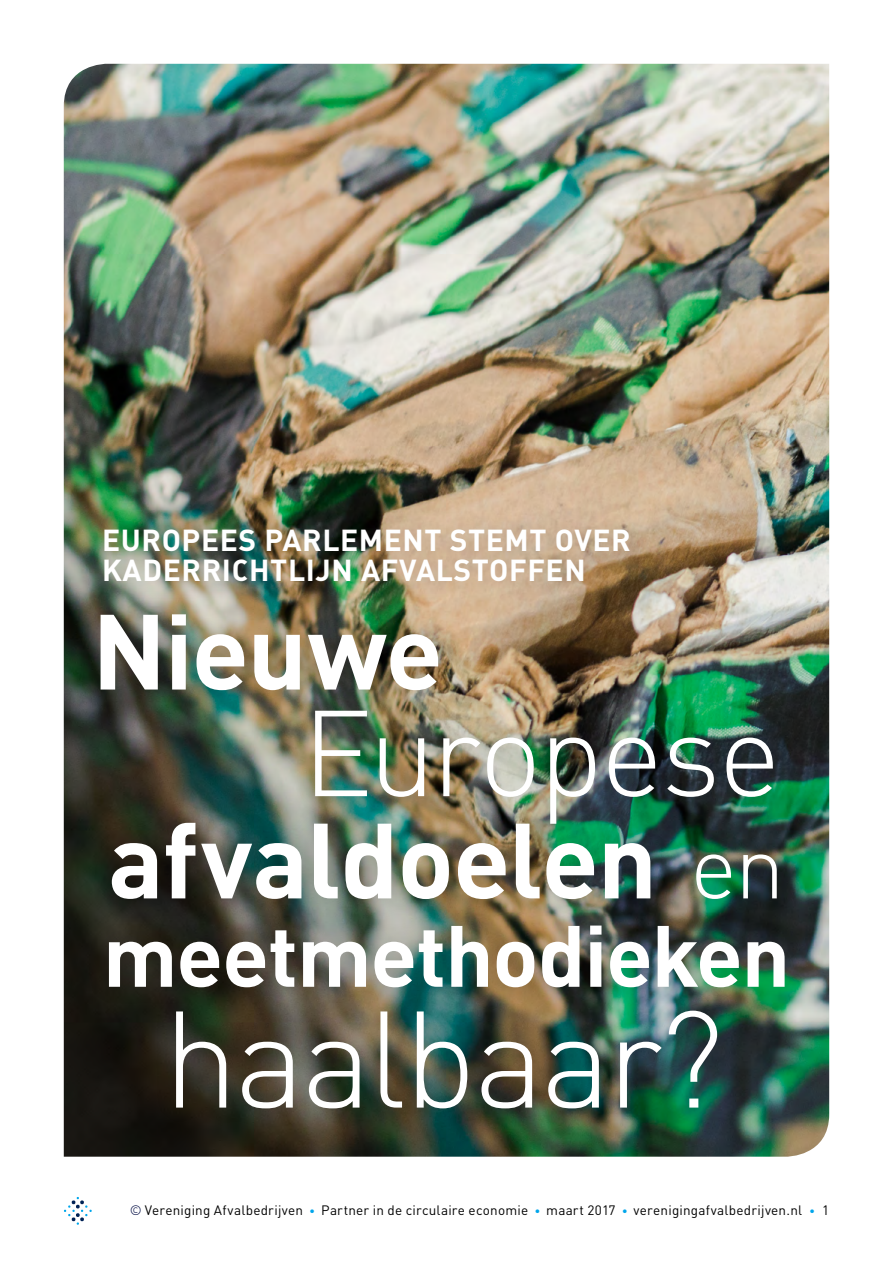
<style>
.page{position:relative;width:893px;height:1263px;background:#fff}
.page>*{position:absolute;margin:0;border:0;box-sizing:border-box;transform-origin:0 0}
.t1{font:300 135px "DIN";letter-spacing:-.03em;color:#fff}
.t2{font:300 120px "DIN";letter-spacing:-.025em;color:#fff}
.t3{font:700 105px "DIN";letter-spacing:-.015em;color:#fff}
.t4{font:700 85.5px "DIN";letter-spacing:-.015em;color:#fff}
.t5{font:700 30px/30px "DIN";letter-spacing:.02em;color:#fff}
.t6{font:13.5px "DIN";letter-spacing:.015em;color:#000}
.s1{font-weight:300;font-size:90px}
.s2{font-weight:300;color:#000b43}
.s3{font-weight:300;font-size:11.25px;color:#00a6eb}
</style>
<div class="page">
<img style="left:64px;top:64px;width:765px;height:1093px">
<svg style="left:64px;top:1197px;width:28px;height:28px"></svg>
<div style="left:81px;top:505px;width:571px;height:99px;background:#000;opacity:.2"></div>
<div style="left:77px;top:590px;width:385px;height:123px;background:#000;opacity:.2"></div>
<div style="left:291px;top:687px;width:505px;height:160px;background:#000;opacity:.2"></div>
<div style="left:89px;top:799px;width:711px;height:123px;background:#000;opacity:.2"></div>
<div style="left:85px;top:902px;width:723px;height:108px;background:#000;opacity:.2"></div>
<div style="left:153px;top:987px;width:588px;height:144px;background:#000;opacity:.2"></div>
<h3 class="t5" style="left:102px;top:524px;width:530px">EUROPEES PARLEMENT STEMT OVER<br>KADERRICHTLIJN AFVALSTOFFEN</h3>
<h3 class="t3" style="left:92px;top:583px;width:353px">Nieuwe</h3>
<h2 class="t2" style="left:302px;top:679px;width:481px">Europese</h2>
<h3 class="t3" style="left:108px;top:792px;width:678px">afvaldoelen <span class="s1">en</span></h3>
<h3 class="t4" style="left:103px;top:900px;width:689px">meetmethodieken</h3>
<h1 class="t1" style="left:163px;top:976px;width:562px">haalbaar?</h1>
<p class="t6" style="left:130px;top:1202px;width:701px"><span class="s2">©</span> Vereniging Afvalbedrijven <span class="s3">•</span> Partner in de circulaire economie <span class="s3">•</span> maart 2017 <span class="s3">•</span> verenigingafvalbedrijven.nl <span class="s3">•</span> 1</p>
</div>
